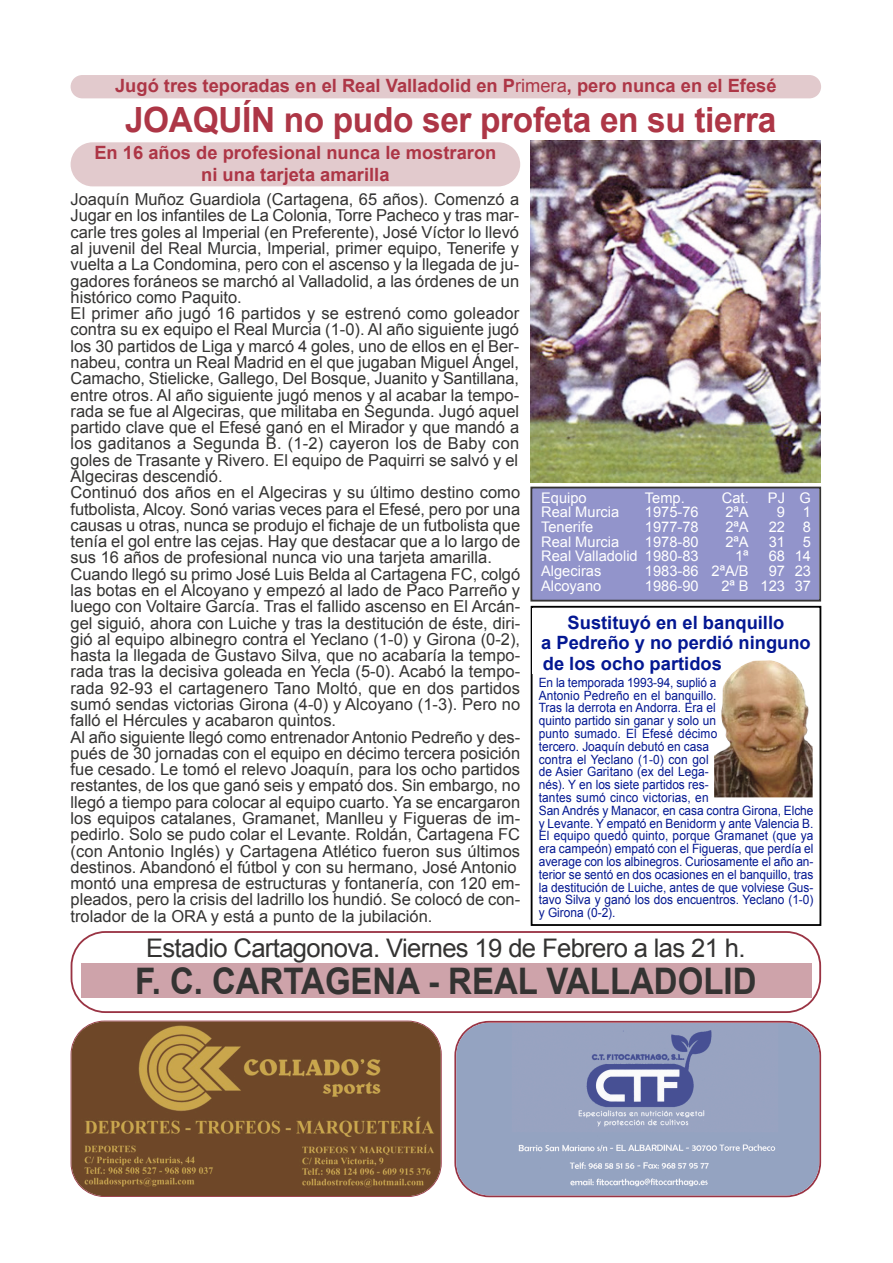
<style>
.page{position:relative;width:893px;height:1263px;background:#fff}
.page>*{position:absolute;margin:0;border:0;box-sizing:border-box;transform-origin:0 0}
.t1{font:700 36.6px "Arial";color:#343332;scale:.9 1}
.t2{font:700 34.8px "Arial";letter-spacing:-.01em;color:#ad3646;scale:.96 1}
.t3{font:25.65px "Arial";letter-spacing:-.025em;color:#343332}
.t4{font:700 18.3px/21.9px "Arial";color:#ad3646;text-align:center}
.t5{font:700 18.3px/20.1px "Arial";color:#031792}
.t6{font:16.5px/16.4px "Arial";color:#343332}
.t7{font:14.7px "Arial";color:#fff}
.t8{font:12.75px/12.8px "Arial";color:#031792;scale:.93 1}
.s1{font-weight:400}
</style>
<div class="page">
<div style="left:530px;top:606px;width:291px;height:320px;border:2px solid #000"></div>
<div style="left:71px;top:75px;width:750px;height:23px;background:#e2cacd"></div>
<svg style="left:71px;top:931px;width:750px;height:82px"></svg>
<div style="left:532px;top:488px;width:287px;height:112px;background:#9294cb"></div>
<div style="left:530px;top:487px;width:291px;height:115px;border:2px solid #343332"></div>
<img style="left:530px;top:140px;width:290px;height:343px">
<div style="left:533px;top:674px;width:286px;height:250px;background:#fff"></div>
<div style="left:533px;top:609px;width:286px;height:65px;background:#fff"></div>
<img style="left:714px;top:660px;width:98px;height:137px">
<div style="left:71px;top:142px;width:449px;height:44px;background:#e2cacd"></div>
<img style="left:71px;top:1022px;width:370px;height:174px">
<svg style="left:454px;top:1021px;width:367px;height:176px"></svg>
<img style="left:456px;top:1023px;width:363px;height:172px">
<p class="t4" style="left:115px;top:75px;width:663px">Jugó tres teporadas en el Real Valladolid en P<span class="s1">rimera</span>, pero nunca en el Efesé</p>
<h2 class="t2" style="left:125px;top:101px;width:680px">JOAQUÍN no pudo ser profeta en su tierra</h2>
<p class="t4" style="left:94px;top:142px;width:403px">En 16 años de profesional nunca le mostraron ni una tarjeta amarilla</p>
<p class="t6" style="left:71px;top:191px;width:451px">Joaquín Muñoz Guardiola (Cartagena, 65 años). Comenzó a Jugar en los infantiles de La Colonia, Torre Pacheco y tras mar&shy;carle tres goles al Imperial (en Preferente), José Víctor lo llevó al juvenil del Real Murcia, Imperial, primer equipo, Tenerife y vuelta a La Condomina, pero con el ascenso y la llegada de ju&shy;gadores foráneos se marchó al Valladolid, a las órdenes de un histórico como Paquito.<br>El primer año jugó 16 partidos y se estrenó como goleador contra su ex equipo el Real Murcia (1-0). Al año siguiente jugó los 30 partidos de Liga y marcó 4 goles, uno de ellos en el Ber&shy;nabeu, contra un Real Madrid en el que jugaban Miguel Ángel, Camacho, Stielicke, Gallego, Del Bosque, Juanito y Santillana, entre otros. Al año siguiente jugó menos y al acabar la tempo&shy;rada se fue al Algeciras, que militaba en Segunda. Jugó aquel partido clave que el Efesé ganó en el Mirador y que mandó a los gaditanos a Segunda B. (1-2) cayeron los de Baby con goles de Trasante y Rivero. El equipo de Paquirri se salvó y el Algeciras descendió.<br>Continuó dos años en el Algeciras y su último destino como futbolista, Alcoy. Sonó varias veces para el Efesé, pero por una causas u otras, nunca se produjo el fichaje de un futbolista que tenía el gol entre las cejas. Hay que destacar que a lo largo de sus 16 años de profesional nunca vio una tarjeta amarilla.<br>Cuando llegó su primo José Luis Belda al Cartagena FC, colgó las botas en el Alcoyano y empezó al lado de Paco Parreño y luego con Voltaire García. Tras el fallido ascenso en El Arcán&shy;gel siguió, ahora con Luiche y tras la destitución de éste, diri&shy;gió al equipo albinegro contra el Yeclano (1-0) y Girona (0-2), hasta la llegada de Gustavo Silva, que no acabaría la tempo&shy;rada tras la decisiva goleada en Yecla (5-0). Acabó la tempo&shy;rada 92-93 el cartagenero Tano Moltó, que en dos partidos sumó sendas victorias Girona (4-0) y Alcoyano (1-3). Pero no falló el Hércules y acabaron quintos.<br>Al año siguiente llegó como entrenador Antonio Pedreño y des&shy;pués de 30 jornadas con el equipo en décimo tercera posición fue cesado. Le tomó el relevo Joaquín, para los ocho partidos restantes, de los que ganó seis y empató dos. Sin embargo, no llegó a tiempo para colocar al equipo cuarto. Ya se encargaron los equipos catalanes, Gramanet, Manlleu y Figueras de im&shy;pedirlo. Solo se pudo colar el Levante. Roldán, Cartagena FC (con Antonio Inglés) y Cartagena Atlético fueron sus últimos destinos. Abandonó el fútbol y con su hermano, José Antonio montó una empresa de estructuras y fontanería, con 120 em&shy;pleados, pero la crisis del ladrillo los hundió. Se colocó de con&shy;trolador de la ORA y está a punto de la jubilación.</p>
<p class="t7" style="left:541px;top:489px;width:47px">Equipo</p>
<p class="t7" style="left:645px;top:489px;width:41px">Temp.</p>
<p class="t7" style="left:721px;top:489px;width:28px">Cat.</p>
<p class="t7" style="left:768px;top:489px;width:45px">PJ G</p>
<p class="t7" style="left:541px;top:504px;width:80px">Real Murcia</p>
<p class="t7" style="left:645px;top:504px;width:55px">1975-76</p>
<p class="t7" style="left:725px;top:504px;width:25px">2ªA</p>
<p class="t7" style="left:777px;top:504px;width:36px">9 1</p>
<p class="t7" style="left:541px;top:519px;width:54px">Tenerife</p>
<p class="t7" style="left:645px;top:519px;width:55px">1977-78</p>
<p class="t7" style="left:725px;top:519px;width:25px">2ªA</p>
<p class="t7" style="left:768px;top:519px;width:44px">22 8</p>
<p class="t7" style="left:541px;top:533px;width:80px">Real Murcia</p>
<p class="t7" style="left:645px;top:533px;width:55px">1978-80</p>
<p class="t7" style="left:725px;top:533px;width:25px">2ªA</p>
<p class="t7" style="left:768px;top:533px;width:44px">31 5</p>
<p class="t7" style="left:541px;top:548px;width:159px">Real Valladolid 1980-83</p>
<p class="t7" style="left:735px;top:548px;width:15px">1ª</p>
<p class="t7" style="left:768px;top:548px;width:44px">68 14</p>
<p class="t7" style="left:541px;top:563px;width:62px">Algeciras</p>
<p class="t7" style="left:645px;top:563px;width:105px">1983-86 2ªA/B</p>
<p class="t7" style="left:768px;top:563px;width:44px">97 23</p>
<p class="t7" style="left:541px;top:577px;width:62px">Alcoyano</p>
<p class="t7" style="left:645px;top:577px;width:55px">1986-90</p>
<p class="t7" style="left:721px;top:577px;width:91px">2ª B 123 37</p>
<p class="t5" style="left:541px;top:613px;width:271px;text-indent:26px">Sustituyó en el banquillo<br>a Pedreño y no perdió ninguno de los ocho partidos</p>
<p class="t8" style="left:538px;top:676px;width:297px">En la temporada 1993-94, suplió a<br>Antonio Pedreño en el banquillo.<br>Tras la derrota en Andorra. Era el<br>quinto partido sin ganar y solo un<br>punto sumado. El Efesé décimo<br>tercero. Joaquín debutó en casa<br>contra el Yeclano (1-0) con gol<br>de Asier Garitano (ex del Lega-<br>nés). Y en los siete partidos res-<br>tantes sumó cinco victorias, en<br>San Andrés y Manacor, en casa contra Girona, Elche y Levante. Y empató en Benidorm y ante Valencia B.<br>El equipo quedó quinto, porque Gramanet (que ya era campeón) empató con el Figueras, que perdía el average con los albinegros. Curiosamente el año an&shy;terior se sentó en dos ocasiones en el banquillo, tras la destitución de Luiche, antes de que volviese Gus&shy;tavo Silva y ganó los dos encuentros. Yeclano (1-0) y Girona (0-2).</p>
<h3 class="t3" style="left:146px;top:934px;width:601px">Estadio Cartagonova. Viernes 19 de Febrero a las 21 h.</h3>
<h1 class="t1" style="left:135px;top:961px;width:691px">F. C. CARTAGENA - REAL VALLADOLID</h1>
</div>
